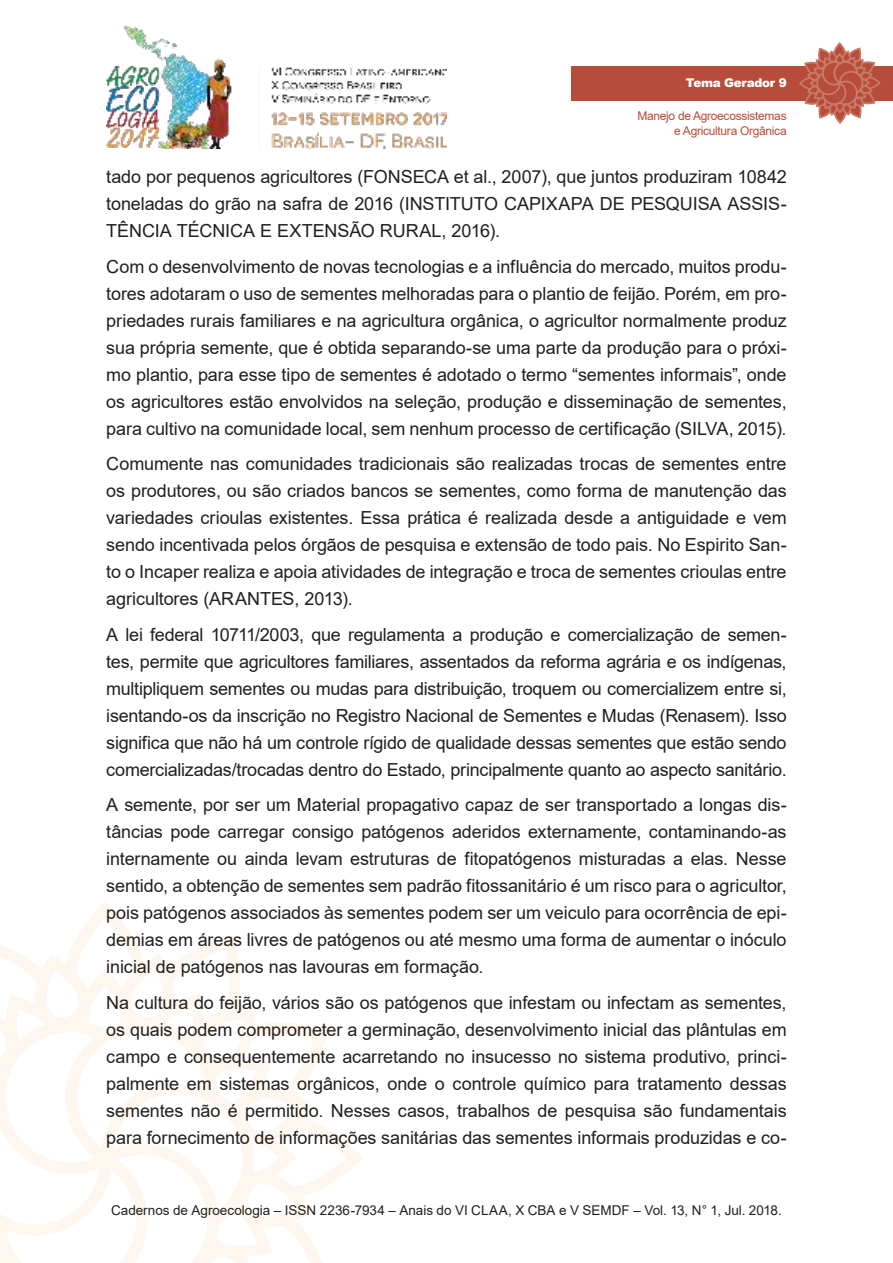
<style>
.page{position:relative;width:893px;height:1263px;background:#fff}
.page>*{position:absolute;margin:0;border:0;box-sizing:border-box;transform-origin:0 0}
.t1{font:18px/27px "Arial";letter-spacing:-.005em;color:#221f1f;text-align:justify}
.t2{font:13.5px "Arial";color:#221f1f}
.t3{font:12px/14.4px "Arial";letter-spacing:-.025em;color:#b84c3b;text-align:right}
.t4{font:900 12px "Arial";letter-spacing:-.025em;color:#fff}
</style>
<div class="page">
<img style="left:106px;top:25px;width:340px;height:124px">
<svg style="left:0;top:910px;width:363px;height:353px"></svg>
<div style="left:571px;top:66px;width:322px;height:34px;background:#b84c3b"></div>
<svg style="left:798px;top:43px;width:83px;height:81px"></svg>
<p class="t4" style="left:686px;top:76px;width:102px">Tema Gerador 9</p>
<p class="t3" style="left:637px;top:110px;width:151px">Manejo de Agroecossistemas e Agricultura Orgânica</p>
<p class="t1" style="left:106px;top:165px;width:682px">tado por pequenos agricultores (FONSECA et al., 2007), que juntos produziram 10842 toneladas do grão na safra de 2016 (INSTITUTO CAPIXAPA DE PESQUISA ASSIS-TÊNCIA TÉCNICA E EXTENSÃO RURAL, 2016).</p>
<p class="t1" style="left:106px;top:255px;width:682px">Com o desenvolvimento de novas tecnologias e a influência do mercado, muitos produ&shy;tores adotaram o uso de sementes melhoradas para o plantio de feijão. Porém, em pro&shy;priedades rurais familiares e na agricultura orgânica, o agricultor normalmente produz sua própria semente, que é obtida separando-se uma parte da produção para o próxi&shy;mo plantio, para esse tipo de sementes é adotado o termo “sementes informais”, onde os agricultores estão envolvidos na seleção, produção e disseminação de sementes, para cultivo na comunidade local, sem nenhum processo de certificação (SILVA, 2015).</p>
<p class="t1" style="left:106px;top:452px;width:682px">Comumente nas comunidades tradicionais são realizadas trocas de sementes entre os produtores, ou são criados bancos se sementes, como forma de manutenção das variedades crioulas existentes. Essa prática é realizada desde a antiguidade e vem sendo incentivada pelos órgãos de pesquisa e extensão de todo pais. No Espirito San&shy;to o Incaper realiza e apoia atividades de integração e troca de sementes crioulas entre agricultores (ARANTES, 2013).</p>
<p class="t1" style="left:106px;top:623px;width:682px">A lei federal 10711/2003, que regulamenta a produção e comercialização de semen&shy;tes, permite que agricultores familiares, assentados da reforma agrária e os indígenas, multipliquem sementes ou mudas para distribuição, troquem ou comercializem entre si, isentando-os da inscrição no Registro Nacional de Sementes e Mudas (Renasem). Isso significa que não há um controle rígido de qualidade dessas sementes que estão sendo comercializadas/trocadas dentro do Estado, principalmente quanto ao aspecto sanitário.</p>
<p class="t1" style="left:106px;top:793px;width:682px">A semente, por ser um Material propagativo capaz de ser transportado a longas dis&shy;tâncias pode carregar consigo patógenos aderidos externamente, contaminando-as internamente ou ainda levam estruturas de fitopatógenos misturadas a elas. Nesse sentido, a obtenção de sementes sem padrão fitossanitário é um risco para o agricultor, pois patógenos associados às sementes podem ser um veiculo para ocorrência de epi&shy;demias em áreas livres de patógenos ou até mesmo uma forma de aumentar o inóculo inicial de patógenos nas lavouras em formação.</p>
<p class="t1" style="left:106px;top:991px;width:682px">Na cultura do feijão, vários são os patógenos que infestam ou infectam as sementes, os quais podem comprometer a germinação, desenvolvimento inicial das plântulas em campo e consequentemente acarretando no insucesso no sistema produtivo, princi&shy;palmente em sistemas orgânicos, onde o controle químico para tratamento dessas sementes não é permitido. Nesses casos, trabalhos de pesquisa são fundamentais para fornecimento de informações sanitárias das sementes informais produzidas e co-</p>
<p class="t2" style="left:111px;top:1205px;width:672px">Cadernos de Agroecologia – ISSN 2236-7934 – Anais do VI CLAA, X CBA e V SEMDF – Vol. 13, N° 1, Jul. 2018.</p>
</div>
